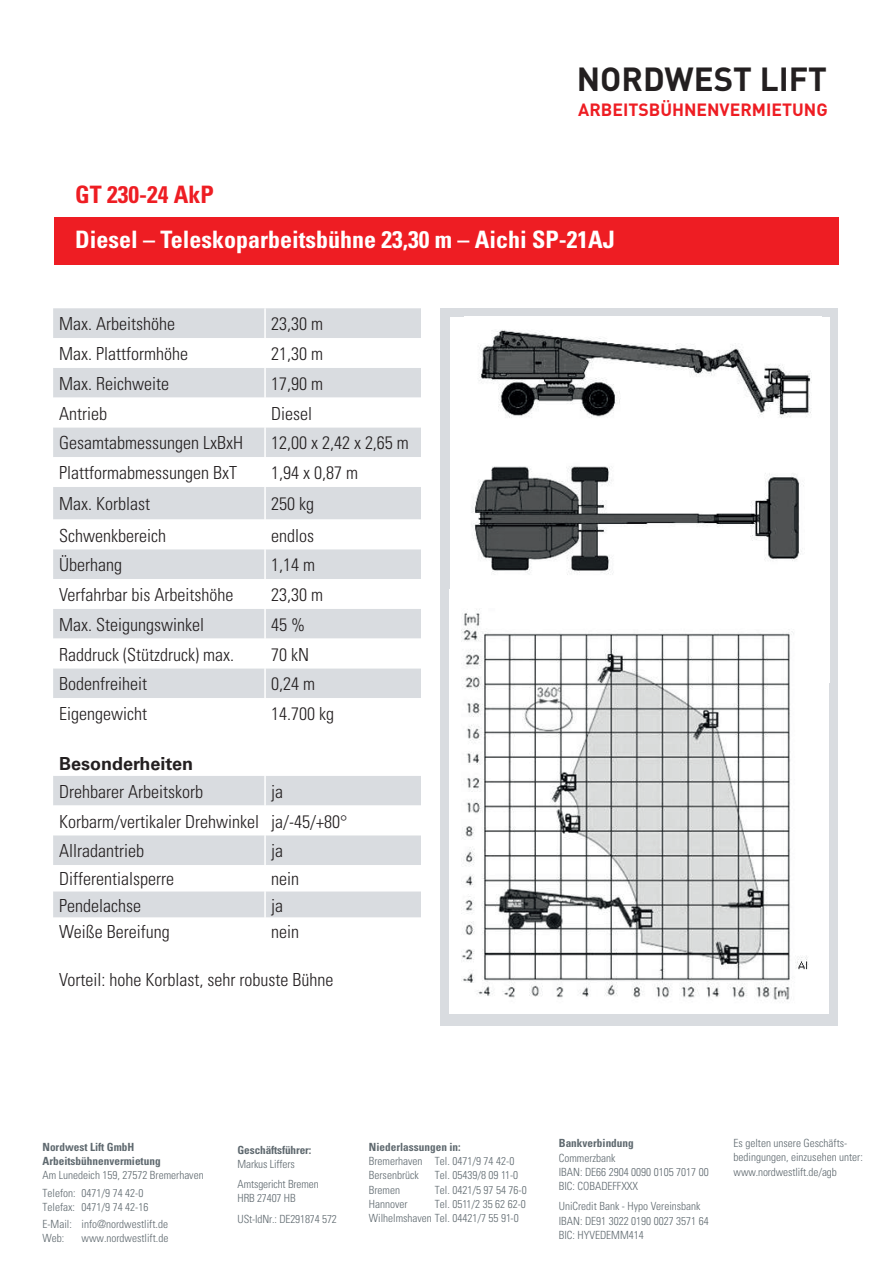
<style>
.page{position:relative;width:893px;height:1263px;background:#fff}
.page>*{position:absolute;margin:0;border:0;box-sizing:border-box;transform-origin:0 0}
.t1{font:700 33px "DIN";color:#231f20}
.t2{font:700 condensed 24px "Univers";color:#fff}
.t3{font:700 condensed 24px "Univers";color:#ee1d23}
.t4{font:300 condensed 18px "Univers";color:#231f20}
.t5{font:700 18px "Univers";color:#231f20}
.t6{font:700 17.55px "DIN";color:#ee1d23}
.t7{font:300 condensed 11.25px/14.2px "Univers";color:#5f696f}
.t8{font:700 condensed 11.25px/14.2px "Univers";color:#5f696f}
.s1{font-weight:300}
</style>
<div class="page">
<div style="left:53px;top:308px;width:368px;height:30px;background:#d9dce0"></div>
<svg style="left:53px;top:368px;width:368px;height:330px;fill:#d9dce0"></svg>
<svg style="left:53px;top:776px;width:368px;height:142px;fill:#d9dce0"></svg>
<hr style="left:264px;top:308px;width:2px;height:30px;background:#fff">
<hr style="left:264px;top:368px;width:2px;height:30px;background:#fff">
<hr style="left:264px;top:398px;width:2px;height:29px;background:#fff">
<hr style="left:264px;top:427px;width:2px;height:30px;background:#fff">
<hr style="left:264px;top:457px;width:2px;height:30px;background:#fff">
<hr style="left:264px;top:487px;width:2px;height:32px;background:#fff">
<hr style="left:264px;top:519px;width:2px;height:30px;background:#fff">
<hr style="left:264px;top:549px;width:2px;height:30px;background:#fff">
<hr style="left:264px;top:579px;width:2px;height:30px;background:#fff">
<hr style="left:264px;top:609px;width:2px;height:30px;background:#fff">
<hr style="left:264px;top:639px;width:2px;height:29px;background:#fff">
<hr style="left:264px;top:668px;width:2px;height:30px;background:#fff">
<hr style="left:264px;top:776px;width:2px;height:29px;background:#fff">
<hr style="left:264px;top:805px;width:2px;height:30px;background:#fff">
<hr style="left:264px;top:835px;width:2px;height:30px;background:#fff">
<hr style="left:264px;top:865px;width:2px;height:26px;background:#fff">
<hr style="left:264px;top:891px;width:2px;height:26px;background:#fff">
<hr style="left:264px;top:917px;width:2px;height:27px;background:#fff">
<div style="left:54px;top:217px;width:785px;height:47px;background:#ee1d23"></div>
<div style="left:441px;top:308px;width:397px;height:717px;background:#d9dce0"></div>
<div style="left:450px;top:317px;width:380px;height:365px;background:#fff"></div>
<img style="left:471px;top:330px;width:341px;height:245px">
<div style="left:449px;top:589px;width:380px;height:425px;background:#fff"></div>
<img style="left:462px;top:609px;width:347px;height:392px">
<p class="t1" style="left:577px;top:58px;width:252px">NORDWEST LIFT</p>
<p class="t6" style="left:578px;top:98px;width:251px">ARBEITSBÜHNENVERMIETUNG</p>
<p class="t3" style="left:75px;top:179px;width:140px">GT 230-24 AkP</p>
<p class="t2" style="left:75px;top:225px;width:541px">Diesel – Teleskoparbeitsbühne 23,30 m – Aichi SP-21AJ</p>
<p class="t4" style="left:59px;top:313px;width:117px">Max. Arbeitshöhe</p>
<p class="t4" style="left:271px;top:313px;width:53px">23,30 m</p>
<p class="t4" style="left:59px;top:343px;width:130px">Max. Plattformhöhe</p>
<p class="t4" style="left:271px;top:343px;width:53px">21,30 m</p>
<p class="t4" style="left:59px;top:373px;width:111px">Max. Reichweite</p>
<p class="t4" style="left:271px;top:373px;width:53px">17,90 m</p>
<p class="t4" style="left:59px;top:402px;width:49px">Antrieb</p>
<p class="t4" style="left:271px;top:402px;width:42px">Diesel</p>
<p class="t4" style="left:59px;top:432px;width:185px">Gesamtabmessungen LxBxH</p>
<p class="t4" style="left:271px;top:432px;width:139px">12,00 x 2,42 x 2,65 m</p>
<p class="t4" style="left:59px;top:462px;width:179px">Plattformabmessungen BxT</p>
<p class="t4" style="left:271px;top:462px;width:88px">1,94 x 0,87 m</p>
<p class="t4" style="left:59px;top:493px;width:92px">Max. Korblast</p>
<p class="t4" style="left:271px;top:493px;width:44px">250 kg</p>
<p class="t4" style="left:59px;top:524px;width:108px">Schwenkbereich</p>
<p class="t4" style="left:271px;top:524px;width:44px">endlos</p>
<p class="t4" style="left:59px;top:554px;width:64px">Überhang</p>
<p class="t4" style="left:271px;top:554px;width:45px">1,14 m</p>
<p class="t4" style="left:59px;top:584px;width:176px">Verfahrbar bis Arbeitshöhe</p>
<p class="t4" style="left:271px;top:584px;width:53px">23,30 m</p>
<p class="t4" style="left:59px;top:614px;width:146px">Max. Steigungswinkel</p>
<p class="t4" style="left:271px;top:614px;width:35px">45 %</p>
<p class="t4" style="left:59px;top:643px;width:176px">Raddruck (Stützdruck) max.</p>
<p class="t4" style="left:271px;top:643px;width:39px">70 kN</p>
<p class="t4" style="left:59px;top:673px;width:89px">Bodenfreiheit</p>
<p class="t4" style="left:271px;top:673px;width:45px">0,24 m</p>
<p class="t4" style="left:59px;top:703px;width:89px">Eigengewicht</p>
<p class="t4" style="left:271px;top:703px;width:64px">14.700 kg</p>
<p class="t5" style="left:59px;top:753px;width:135px">Besonderheiten</p>
<p class="t4" style="left:59px;top:781px;width:145px">Drehbarer Arbeitskorb</p>
<p class="t4" style="left:271px;top:781px;width:13px">ja</p>
<p class="t4" style="left:59px;top:810px;width:201px">Korbarm/vertikaler Drehwinkel</p>
<p class="t4" style="left:271px;top:810px;width:78px">ja/-45/+80°</p>
<p class="t4" style="left:59px;top:840px;width:86px">Allradantrieb</p>
<p class="t4" style="left:271px;top:840px;width:13px">ja</p>
<p class="t4" style="left:59px;top:868px;width:116px">Differentialsperre</p>
<p class="t4" style="left:271px;top:868px;width:29px">nein</p>
<p class="t4" style="left:59px;top:894px;width:83px">Pendelachse</p>
<p class="t4" style="left:271px;top:894px;width:13px">ja</p>
<p class="t4" style="left:59px;top:921px;width:112px">Weiße Bereifung</p>
<p class="t4" style="left:271px;top:921px;width:29px">nein</p>
<p class="t4" style="left:59px;top:968px;width:276px">Vorteil: hohe Korblast, sehr robuste Bühne</p>
<p class="t8" style="left:43px;top:1139px;width:93px">Nordwest Lift GmbH</p>
<p class="t8" style="left:43px;top:1154px;width:120px">Arbeitsbühnenvermietung</p>
<p class="t7" style="left:43px;top:1168px;width:163px">Am Lunedeich 159, 27572 Bremerhaven</p>
<p class="t7" style="left:43px;top:1185px;width:102px">Telefon: 0471/9 74 42-0</p>
<p class="t7" style="left:43px;top:1200px;width:107px">Telefax: 0471/9 74 42-16</p>
<p class="t7" style="left:43px;top:1217px;width:127px">E-Mail: info@nordwestlift.de</p>
<p class="t7" style="left:43px;top:1231px;width:23px">Web:</p>
<p class="t7" style="left:82px;top:1231px;width:88px">www.nordwestlift.de</p>
<p class="t8" style="left:238px;top:1142px;width:75px">Geschäftsführer:<br><span class="s1">Markus Liffers</span></p>
<p class="t7" style="left:238px;top:1177px;width:83px">Amtsgericht Bremen</p>
<p class="t7" style="left:238px;top:1191px;width:60px">HRB 27407 HB</p>
<p class="t7" style="left:238px;top:1212px;width:101px">USt-IdNr.: DE291874 572</p>
<p class="t8" style="left:369px;top:1139px;width:93px">Niederlassungen in:</p>
<p class="t7" style="left:369px;top:1154px;width:147px">Bremerhaven Tel. 0471/9 74 42-0<br>Bersenbrück</p>
<p class="t7" style="left:435px;top:1168px;width:85px">Tel. 05439/8 09 11-0</p>
<p class="t7" style="left:369px;top:1182px;width:33px">Bremen</p>
<p class="t7" style="left:435px;top:1182px;width:93px">Tel. 0421/5 97 54 76-0</p>
<p class="t7" style="left:369px;top:1197px;width:40px">Hannover</p>
<p class="t7" style="left:435px;top:1197px;width:92px">Tel. 0511/2 35 62 62-0</p>
<p class="t7" style="left:369px;top:1211px;width:151px">Wilhelmshaven Tel. 04421/7 55 91-0</p>
<p class="t8" style="left:559px;top:1136px;width:76px">Bankverbindung</p>
<p class="t7" style="left:559px;top:1150px;width:58px">Commerzbank</p>
<p class="t7" style="left:559px;top:1165px;width:151px">IBAN: DE66 2904 0090 0105 7017 00</p>
<p class="t7" style="left:559px;top:1179px;width:81px">BIC: COBADEFFXXX</p>
<p class="t7" style="left:559px;top:1199px;width:143px">UniCredit Bank - Hypo Vereinsbank</p>
<p class="t7" style="left:559px;top:1213px;width:151px">IBAN: DE91 3022 0190 0027 3571 64</p>
<p class="t7" style="left:559px;top:1228px;width:86px">BIC: HYVEDEMM414</p>
<p class="t7" style="left:734px;top:1136px;width:131px">Es gelten unsere Geschäfts&shy;bedingungen, einzusehen unter: www.nordwestlift.de/agb</p>
</div>
